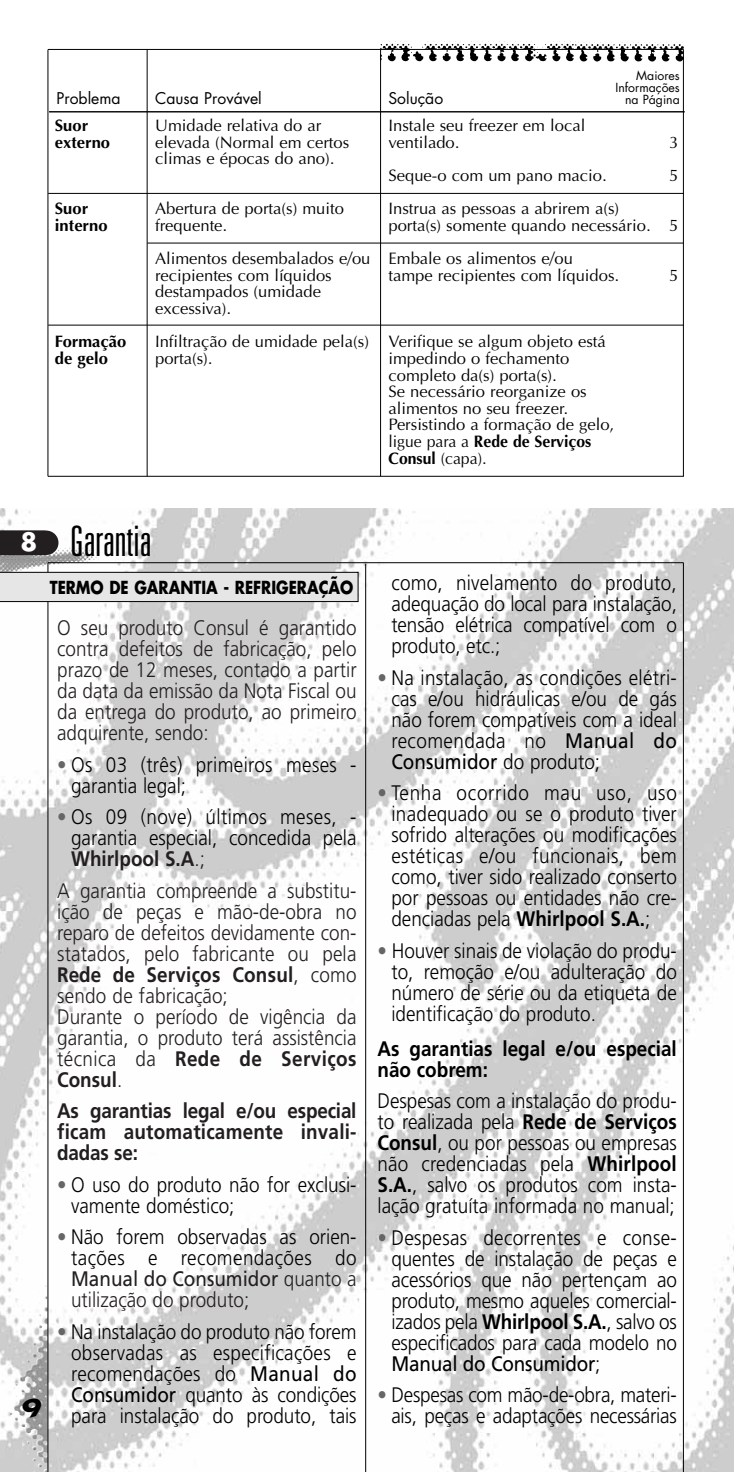
<style>
.page{position:relative;width:734px;height:1472px;background:#fff}
.page>*{position:absolute;margin:0;border:0;box-sizing:border-box;transform-origin:0 0}
.t1{font:300 ultra-condensed 42px "Univers";color:#000}
.t2{font:300 21px/21px "Frutiger";color:#000;text-align:justify;scale:.9 1}
.t3{font:300 21px/21px "Frutiger";color:#231f20;text-align:justify;scale:.9 1}
.t4{font:700 21px/21px "Frutiger";letter-spacing:.01em;color:#231f20;text-align:justify;scale:.9 1}
.t5{font:700 21px/21px "Frutiger";color:#000;scale:.9 1}
.t6{font:700 17.5px "Futura";color:#000;scale:.85 1}
.t7{font:16.62px/16.6px "Optima";color:#000}
.t8{font:700 16.62px/16.6px "Optima";color:#000}
.t9{font:15.75px "Futura";color:#000}
.t10{font:12.25px/12.2px "Futura";color:#000;text-align:right}
.s1{font-weight:700}
.s2{font-family:"Futura";font-weight:700;font-stretch:normal;font-size:24.5px;color:#fff}
.s3{color:#666}
.s4{font-weight:700;color:#231f20}
.s5{color:#231f20}
.s6{font-weight:400;color:#231f20}
.s7{font-weight:400}
</style>
<div class="page">
<img style="left:0;top:509px;width:733px;height:963px">
<img style="left:28px;top:1268px;width:20px;height:195px">
<hr style="left:147px;top:50px;width:1px;height:426px;background:#000">
<hr style="left:380px;top:50px;width:1px;height:426px;background:#000">
<hr style="left:49px;top:111px;width:635px;height:1px;background:#000">
<hr style="left:48px;top:50px;width:1px;height:426px;background:#000">
<hr style="left:682px;top:50px;width:1px;height:426px;background:#000">
<hr style="left:48px;top:49px;width:635px;height:1px;background:#000">
<svg style="left:380px;top:42px;width:304px;height:20px"></svg>
<hr style="left:48px;top:193px;width:635px;height:1px;background:#000">
<hr style="left:147px;top:243px;width:536px;height:1px;background:#000">
<hr style="left:48px;top:476px;width:635px;height:1px;background:#000">
<hr style="left:48px;top:325px;width:635px;height:1px;background:#000">
<img style="left:58px;top:543px;width:36px;height:6px">
<svg style="left:0;top:530px;width:58px;height:25px"></svg>
<hr style="left:48px;top:562px;width:635px;height:1px;background:#000">
<hr style="left:682px;top:563px;width:1px;height:909px;background:#000">
<hr style="left:365px;top:564px;width:1px;height:908px;background:#000">
<hr style="left:48px;top:563px;width:1px;height:909px;background:#000">
<div style="left:0;top:572px;width:358px;height:30px;background:#e6e6e6"></div>
<svg style="left:21px;top:1396px;width:23px;height:22px"></svg>
<p class="t10" style="left:615px;top:70px;width:66px">Maiores<br>Informações na Página</p>
<p class="t9" style="left:56px;top:91px;width:66px">Problema</p>
<p class="t9" style="left:155px;top:91px;width:108px">Causa Provável</p>
<p class="t9" style="left:388px;top:91px;width:56px">Solução</p>
<p class="t8" style="left:55px;top:119px;width:57px">Suor externo</p>
<p class="t7" style="left:388px;top:119px;width:198px">Instale seu freezer em local ventilado.</p>
<p class="t7" style="left:155px;top:119px;width:195px">Umidade relativa do ar elevada (Normal em certos climas e épocas do ano).</p>
<p class="t7" style="left:155px;top:202px;width:190px">Abertura de porta(s) muito frequente.</p>
<p class="t7" style="left:155px;top:252px;width:217px">Alimentos desembalados e/ou recipientes com líquidos destampados (umidade excessiva).</p>
<p class="t7" style="left:155px;top:335px;width:215px">Infiltração de umidade pela(s) porta(s).</p>
<p class="t7" style="left:669px;top:135px;width:11px">3</p>
<p class="t7" style="left:388px;top:169px;width:219px">Seque-o com um pano macio.</p>
<p class="t7" style="left:669px;top:169px;width:11px">5</p>
<p class="t7" style="left:388px;top:202px;width:291px">Instrua as pessoas a abrirem a(s)<br>porta(s) somente quando necessário. 5</p>
<p class="t7" style="left:388px;top:252px;width:232px">Embale os alimentos e/ou tampe recipientes com líquidos.</p>
<p class="t8" style="left:55px;top:202px;width:54px">Suor interno</p>
<p class="t7" style="left:669px;top:268px;width:11px">5</p>
<p class="t7" style="left:388px;top:335px;width:227px">Verifique se algum objeto está impedindo o fechamento completo da(s) porta(s).<br>Se necessário reorganize os alimentos no seu freezer.<br>Persistindo a formação de gelo, ligue para a <span class="s1">Rede de Serviços<br>Consul</span> (capa).</p>
<p class="t8" style="left:55px;top:335px;width:73px">Formação de gelo</p>
<h1 class="t1" style="left:21px;top:526px;width:132px"><span class="s2">8</span> Garantia</h1>
<p class="t6" style="left:50px;top:579px;width:358px">TERMO DE GARANTIA - REFRIGERAÇÃO</p>
<p class="t3" style="left:57px;top:619px;width:334px">O seu produto Consul é garantido contra defeitos de fabricação, pelo prazo de 12 meses, contado a partir da data da emissão da Nota Fiscal ou da entrega do produto, ao primeiro adquirente, sendo:</p>
<p class="t2" style="left:71px;top:755px;width:318px;text-indent:-14px"><span class="s3">•</span> Os 03 (três) primeiros meses - garantia legal;</p>
<p class="t2" style="left:71px;top:808px;width:318px;text-indent:-14px"><span class="s3">•</span> Os 09 (nove) últimos meses, - garantia especial, concedida pela <span class="s4">Whirlpool S.A</span><span class="s5">.;</span></p>
<p class="t3" style="left:57px;top:881px;width:334px;text-align:left">A garantia compreende a substitu&shy;ição de peças e mão-de-obra no reparo de defeitos devidamente con&shy;statados, pelo fabricante ou pela<br><span class="s1">Rede de Serviços Consul</span>, como sendo de fabricação;<br>Durante o período de vigência da garantia, o produto terá assistência técnica da <span class="s1">Rede de Serviços<br>Consul</span>.</p>
<p class="t4" style="left:57px;top:1102px;width:334px">As garantias legal e/ou especial ficam automaticamente invali&shy;dadas se:</p>
<p class="t2" style="left:71px;top:1175px;width:318px;text-indent:-14px"><span class="s3">•</span> O uso do produto não for exclusi&shy;vamente doméstico;</p>
<p class="t2" style="left:71px;top:1228px;width:318px;text-indent:-14px"><span class="s3">•</span> Não forem observadas as orien&shy;tações e recomendações do <span class="s6">Manual do Consumidor</span> <span class="s5">quanto a utilização do produto;</span></p>
<p class="t2" style="left:71px;top:1322px;width:318px;text-indent:-14px"><span class="s3">•</span> Na instalação do produto não forem observadas as especificações e recomendações do <span class="s7">Manual do Consumidor</span> quanto às condições para instalação do produto, tais</p>
<p class="t2" style="left:391px;top:574px;width:318px">como, nivelamento do produto, adequação do local para instalação, tensão elétrica compatível com o produto, etc.;</p>
<p class="t2" style="left:391px;top:668px;width:318px;text-indent:-14px"><span class="s3">•</span> Na instalação, as condições elétri&shy;cas e/ou hidráulicas e/ou de gás não forem compatíveis com a ideal recomendada no <span class="s7">Manual do Consumidor</span> do produto;</p>
<p class="t2" style="left:391px;top:784px;width:318px;text-indent:-14px"><span class="s3">•</span> Tenha ocorrido mau uso, uso inadequado ou se o produto tiver sofrido alterações ou modificações estéticas e/ou funcionais, bem como, tiver sido realizado conserto por pessoas ou entidades não cre&shy;denciadas pela <span class="s1">Whirlpool S.A.</span>;</p>
<p class="t2" style="left:391px;top:941px;width:318px;text-indent:-14px"><span class="s3">•</span> Houver sinais de violação do produ&shy;to, remoção e/ou adulteração do número de série ou da etiqueta de identificação do produto.</p>
<p class="t5" style="left:377px;top:1039px;width:334px">As garantias legal e/ou especial não cobrem:</p>
<p class="t2" style="left:377px;top:1092px;width:334px">Despesas com a instalação do produ&shy;to realizada pela <span class="s1">Rede de Serviços Consul</span>, ou por pessoas ou empresas não credenciadas pela <span class="s1">Whirlpool S.A.</span>, salvo os produtos com insta&shy;lação gratuíta informada no manual;</p>
<p class="t2" style="left:391px;top:1228px;width:318px;text-indent:-14px"><span class="s3">•</span> Despesas decorrentes e conse&shy;quentes de instalação de peças e acessórios que não pertençam ao produto, mesmo aqueles comercial&shy;izados pela <span class="s1">Whirlpool S.A.</span>, salvo os especificados para cada modelo no <span class="s7">Manual do Consumidor</span>;</p>
<p class="t2" style="left:377px;top:1386px;width:334px;text-align:right"><span class="s3">•</span> Despesas com mão-de-obra, materi&shy;ais, peças e adaptações necessárias</p>
</div>
